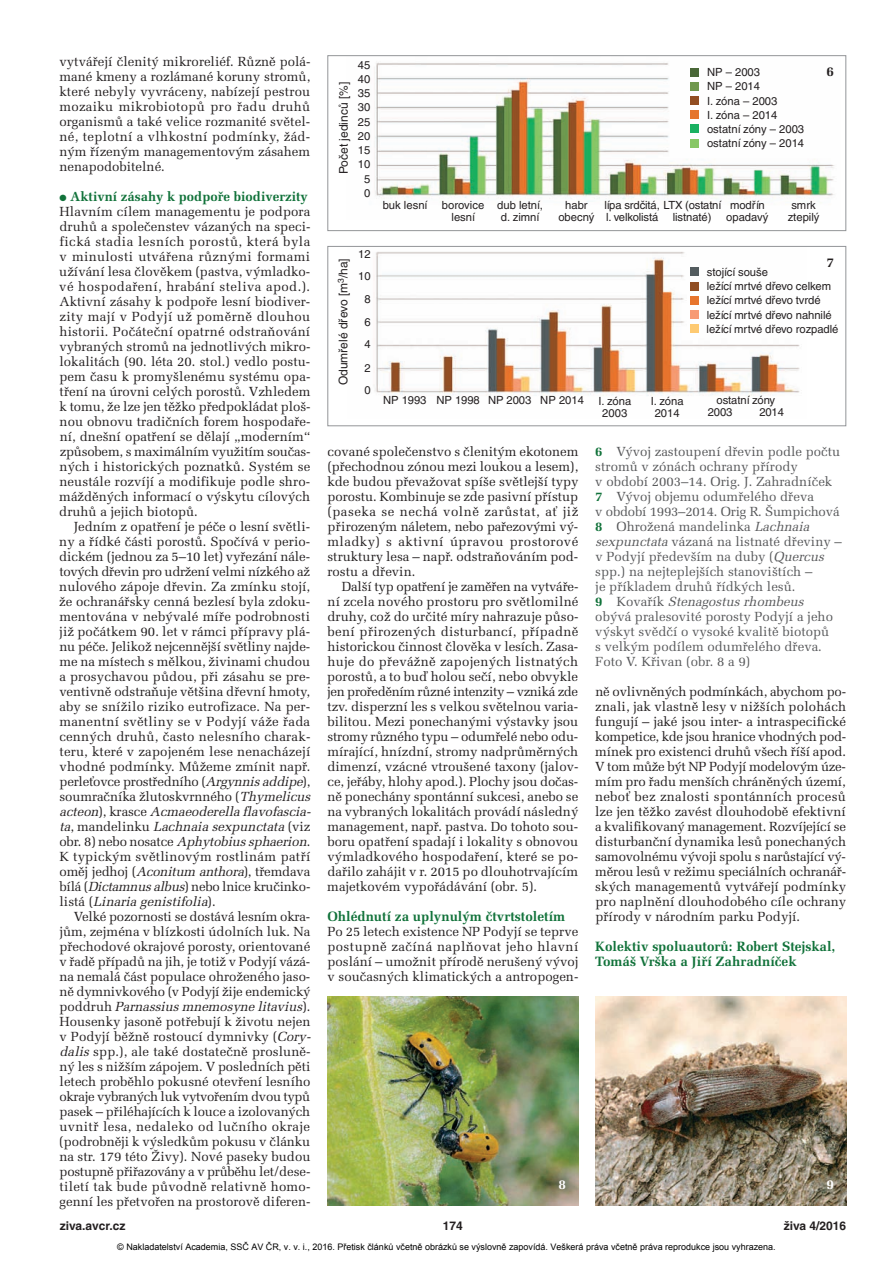
<style>
.page{position:relative;width:893px;height:1263px;background:#fff}
.page>*{position:absolute;margin:0;border:0;box-sizing:border-box;transform-origin:0 0}
.t1{font:700 13.5px/15px "Melior CE";color:#11723a}
.t2{font:700 13.5px "Melior CE";color:#231f20}
.t3{font:700 13.5px "Melior CE";color:#fff}
.t4{font:13.2px/15px "Melior CE";color:#231f20;text-align:justify}
.t5{font:13.2px/15px "Melior CE";color:#57585a}
.t6{font:12px "Helvetica CE";color:#231f20}
.t7{font:700 12px "Helvetica CE";color:#231f20}
.t8{font:11.25px/14.2px "Helvetica CE";letter-spacing:-.005em;color:#231f20;text-align:center}
.t9{font:9px "Arial";color:#000}
.s1{color:#11723a}
.s2{font-weight:700;color:#11723a}
.s3{font-style:italic}
</style>
<div class="page">
<img style="left:374px;top:62px;width:461px;height:141px">
<div style="left:327px;top:55px;width:519px;height:176px;border:1px solid #939598"></div>
<img style="left:374px;top:252px;width:426px;height:144px">
<div style="left:327px;top:246px;width:519px;height:180px;border:1px solid #939598"></div>
<img style="left:595px;top:996px;width:251px;height:209px">
<img style="left:327px;top:996px;width:251px;height:209px">
<div style="left:690px;top:68px;width:9px;height:8px;background:#496737"></div>
<div style="left:690px;top:96px;width:9px;height:9px;background:#924e22"></div>
<div style="left:690px;top:82px;width:9px;height:9px;background:#70984d"></div>
<div style="left:690px;top:110px;width:9px;height:9px;background:#e5752d"></div>
<div style="left:690px;top:139px;width:9px;height:9px;background:#87c765"></div>
<div style="left:690px;top:125px;width:9px;height:8px;background:#19b161"></div>
<div style="left:690px;top:268px;width:8px;height:8px;background:#535c5f"></div>
<div style="left:690px;top:296px;width:8px;height:8px;background:#e7752d"></div>
<div style="left:690px;top:282px;width:8px;height:8px;background:#914e23"></div>
<div style="left:690px;top:310px;width:8px;height:9px;background:#f79a74"></div>
<div style="left:690px;top:324px;width:8px;height:9px;background:#feca72"></div>
<p class="t4" style="left:59px;top:56px;width:253px">vytvářejí členitý mikroreliéf. Různě polá&shy;mané kmeny a rozlámané koruny stromů, které nebyly vyvráceny, nabízejí pestrou mozaiku mikrobiotopů pro řadu druhů organismů a také velice rozmanité světel&shy;né, teplotní a vlhkostní podmínky, žád&shy;ným řízeným managementovým zásahem nenapodobitelné.</p>
<p class="t4" style="left:59px;top:191px;width:253px;text-align:left"><span class="s1">●</span> <span class="s2">Aktivní zásahy k podpoře biodiverzity </span>Hlavním cílem managementu je podpora druhů a společenstev vázaných na speci&shy;fická stadia lesních porostů, která byla v minulosti utvářena různými formami užívání lesa člověkem (pastva, výmladko&shy;vé hospodaření, hrabání steliva apod.).<br>Aktivní zásahy k podpoře lesní biodiver&shy;zity mají v Podyjí už poměrně dlouhou historii. Počáteční opatrné odstraňování vybraných stromů na jednotlivých mikro&shy;lokalitách (90. léta 20. stol.) vedlo postu&shy;pem času k promyšlenému systému opa - tření na úrovni celých porostů. Vzhledem k tomu, že lze jen těžko předpokládat ploš&shy;nou obnovu tradičních forem hospodaře&shy;ní, dnešní opatření se dělají „moderním“ způsobem, s maximálním využitím součas&shy;ných i historických poznatků. Systém se neustále rozvíjí a modifikuje podle shro&shy;mážděných informací o výskytu cílových druhů a jejich biotopů.</p>
<p class="t4" style="left:59px;top:521px;width:255px;text-align:left;text-indent:14px">Jedním z opatření je péče o lesní světli&shy;ny a řídké části porostů. Spočívá v perio&shy;dickém (jednou za 5–10 let) vyřezání nále&shy;tových dřevin pro udržení velmi nízkého až nulového zápoje dřevin. Za zmínku stojí, že ochranářsky cenná bezlesí byla zdoku&shy;mentována v nebývalé míře podrobnosti již počátkem 90. let v rámci přípravy plá&shy;nu péče. Jelikož nejcennější světliny najde&shy;me na místech s mělkou, živinami chudou a prosychavou půdou, při zásahu se pre&shy;ventivně odstraňuje většina dřevní hmoty, aby se snížilo riziko eutrofizace. Na per&shy;manentní světliny se v Podyjí váže řada cenných druhů, často nelesního charak&shy;teru, které v zapojeném lese nenacházejí vhodné podmínky. Můžeme zmínit např. perleťovce prostředního (<span class="s3">Argynnis addipe</span>), soumračníka žlutoskvrnného (<span class="s3">Thymelicus acteon</span>) , k r a s c e <span class="s3">Acmaeoderella flavofascia - ta</span>, m a n d e l i n k u <span class="s3">Lachnaia sexpunctata</span> ( v i z o b r. 8 ) n e b o n o s a t c e <span class="s3">Aphytobius sphaerion</span>.<br>K typickým světlinovým rostlinám patří oměj jedhoj (<span class="s3">Aconitum anthora</span>), třemdava bílá (<span class="s3">Dictamnus albus</span>) nebo lnice kručinko - l i s t á ( <span class="s3">Linaria genistifolia</span>) .</p>
<p class="t4" style="left:59px;top:911px;width:255px;text-align:left;text-indent:15px">Velké pozornosti se dostává lesním okra&shy;jům, zejména v blízkosti údolních luk. Na přechodové okrajové porosty, orientované v řadě případů na jih, je totiž v Podyjí vázá&shy;na nemalá část populace ohroženého jaso&shy;ně dymnivkového (v Podyjí žije endemický p o d d r u h <span class="s3">Parnassius mnemosyne litavius</span>) .<br>Housenky jasoně potřebují k životu nejen v Podyjí běžně rostoucí dymnivky (<span class="s3">Cory&shy;dalis</span>spp.), ale také dostatečně prosluně&shy;ný les s nižším zápojem. V posledních pěti letech proběhlo pokusné otevření lesního okraje vybraných luk vytvořením dvou typů pasek – přiléhajících k louce a izolovaných uvnitř lesa, nedaleko od lučního okraje (podrobněji k výsledkům pokusu v článku na str. 179 této Živy). Nové paseky budou postupně přiřazovány a v průběhu let/dese&shy;tiletí tak bude původně relativně homo&shy;genní les přetvořen na prostorově diferen-</p>
<p class="t8" style="left:358px;top:59px;width:14px">45<br>40<br>35<br>30<br>25<br>20<br>15<br>10<br>5<br>0</p>
<p class="t6" style="left:339px;top:174px;width:94px;rotate:-90deg">Počet jedinců [%]</p>
<p class="t6" style="left:339px;top:385px;width:129px;rotate:-90deg">Odumřelé dřevo [m<sup>3</sup>/ha]</p>
<p class="t8" style="left:358px;top:243px;width:14px;line-height:22.8px">12<br>10<br>8<br>6<br>4<br>2<br>0</p>
<p class="t8" style="left:707px;top:66px;width:99px;text-align:left">NP – 2003<br>NP – 2014<br>I. zóna – 2003<br>I. zóna – 2014 ostatní zóny – 2003 ostatní zóny – 2014</p>
<p class="t2" style="left:826px;top:67px;width:9px">6</p>
<p class="t8" style="left:383px;top:199px;width:46px">buk lesní</p>
<p class="t8" style="left:442px;top:200px;width:44px;line-height:12px">borovice lesní</p>
<p class="t8" style="left:726px;top:200px;width:44px;line-height:12px">modřín opadavý</p>
<p class="t8" style="left:788px;top:200px;width:33px;line-height:12px">smrk ztepilý</p>
<p class="t8" style="left:497px;top:200px;width:47px;line-height:12px">dub letní, d. zimní</p>
<p class="t8" style="left:558px;top:200px;width:38px;line-height:12px">habr obecný</p>
<p class="t8" style="left:604px;top:200px;width:119px;line-height:12px;text-align:left">lípa srdčitá, LTX (ostatní l. velkolistá</p>
<p class="t8" style="left:673px;top:211px;width:40px">listnaté)</p>
<p class="t2" style="left:826px;top:258px;width:9px">7</p>
<p class="t8" style="left:707px;top:266px;width:133px;text-align:left">stojící souše<br>ležící mrtvé dřevo celkem ležící mrtvé dřevo tvrdé ležící mrtvé dřevo nahnilé ležící mrtvé dřevo rozpadlé</p>
<p class="t8" style="left:383px;top:394px;width:98px">NP 1993 NP 1998</p>
<p class="t8" style="left:708px;top:395px;width:69px;line-height:12px;text-align:left;text-indent:9px">ostatní zóny<br>2003</p>
<p class="t8" style="left:488px;top:394px;width:98px">NP 2003 NP 2014</p>
<p class="t8" style="left:598px;top:396px;width:34px;line-height:12px">I. zóna<br>2003</p>
<p class="t8" style="left:651px;top:396px;width:34px;line-height:12px">I. zóna<br>2014</p>
<p class="t8" style="left:759px;top:406px;width:26px">2014</p>
<p class="t4" style="left:327px;top:446px;width:253px">cované společenstvo s členitým ekotonem (přechodnou zónou mezi loukou a lesem), kde budou převažovat spíše světlejší typy porostu. Kombinuje se zde pasivní přístup (paseka se nechá volně zarůstat, ať již přirozeným náletem, nebo pařezovými vý - mladky) s aktivní úpravou prostorové struktury lesa – např. odstraňováním pod&shy;rostu a dřevin.</p>
<p class="t4" style="left:327px;top:581px;width:253px;text-indent:15px">Další typ opatření je zaměřen na vytváře - ní zcela nového prostoru pro světlomilné druhy, což do určité míry nahrazuje půso&shy;bení přirozených disturbancí, případně historickou činnost člověka v lesích. Zasa&shy;huje do převážně zapojených listnatých porostů, a to buď holou sečí, nebo obvykle jen proředěním různé intenzity – vzniká zde tzv. disperzní les s velkou světelnou varia - bilitou. Mezi ponechanými výstavky jsou stromy různého typu – odumřelé nebo odu&shy;mírající, hnízdní, stromy nadprůměrných dimenzí, vzácné vtroušené taxony (jalov&shy;ce, jeřáby, hlohy apod.). Plochy jsou dočas&shy;ně ponechány spontánní sukcesi, anebo se na vybraných lokalitách provádí následný management, např. pastva. Do tohoto sou&shy;boru opatření spadají i lokality s obnovou výmladkového hospodaření, které se po - dařilo zahájit v r. 2015 po dlouhotrvajícím majetkovém vypořádávání (obr. 5).</p>
<p class="t1" style="left:327px;top:911px;width:239px">Ohlédnutí za uplynulým čtvrtstoletím</p>
<p class="t4" style="left:327px;top:926px;width:252px">Po 25 letech existence NP Podyjí se teprve postupně začíná naplňovat jeho hlavní poslání – umožnit přírodě nerušený vývoj v současných klimatických a antropogen-</p>
<p class="t5" style="left:595px;top:446px;width:248px"><span class="s2">6</span> Vývoj zastoupení dřevin podle počtu stromů v zónách ochrany přírody<br>v období 2003–14. Orig. J. Zahradníček <span class="s2">7</span> Vývoj objemu odumřelého dřeva<br>v období 1993–2014. Orig R. Šumpichová <span class="s2">8</span> Ohrožená mandelinka <span class="s3">Lachnaia sexpunctata</span>vázaná na listnaté dřeviny – v Podyjí především na duby (<span class="s3">Quercus </span>spp.) na nejteplejších stanovištích –<br>je příkladem druhů řídkých lesů.<br><span class="s2">9</span> K o v a ř í k <span class="s3">Stenagostus rhombeus </span>obývá pralesovité porosty Podyjí a jeho výskyt svědčí o vysoké kvalitě biotopů<br>s velkým podílem odumřelého dřeva.<br>Foto V. Křivan (obr. 8 a 9)</p>
<p class="t4" style="left:595px;top:686px;width:253px">ně ovlivněných podmínkách, abychom po - znali, jak vlastně lesy v nižších polohách fungují – jaké jsou inter- a intraspecifické kompetice, kde jsou hranice vhodných pod&shy;mínek pro existenci druhů všech říší apod.<br>V tom může být NP Podyjí modelovým úze&shy;mím pro řadu menších chráněných území, neboť bez znalosti spontánních procesů lze jen těžko zavést dlouhodobě efektivní a kvalifikovaný management. Rozvíjející se disturbanční dynamika lesů ponechaných samovolnému vývoji spolu s narůstající vý - měrou lesů v režimu speciálních ochranář - ských managementů vytvářejí podmínky pro naplnění dlouhodobého cíle ochrany přírody v národním parku Podyjí.</p>
<p class="t1" style="left:595px;top:941px;width:241px">Kolektiv spoluautorů: Robert Stejskal,<br>Tomáš Vrška a Jiří Zahradníček</p>
<p class="t3" style="left:559px;top:1180px;width:9px">8</p>
<p class="t3" style="left:826px;top:1180px;width:9px">9</p>
<p class="t7" style="left:60px;top:1221px;width:67px">ziva.avcr.cz</p>
<p class="t7" style="left:443px;top:1221px;width:22px">174</p>
<p class="t7" style="left:784px;top:1221px;width:64px">živa 4/2016</p>
<p class="t9" style="left:117px;top:1241px;width:660px">© Nakladatelství Academia, SSČ AV ČR, v. v. i., 2016. Přetisk článků včetně obrázků se výslovně zapovídá. Veškerá práva včetně práva reprodukce jsou vyhrazena.</p>
</div>
